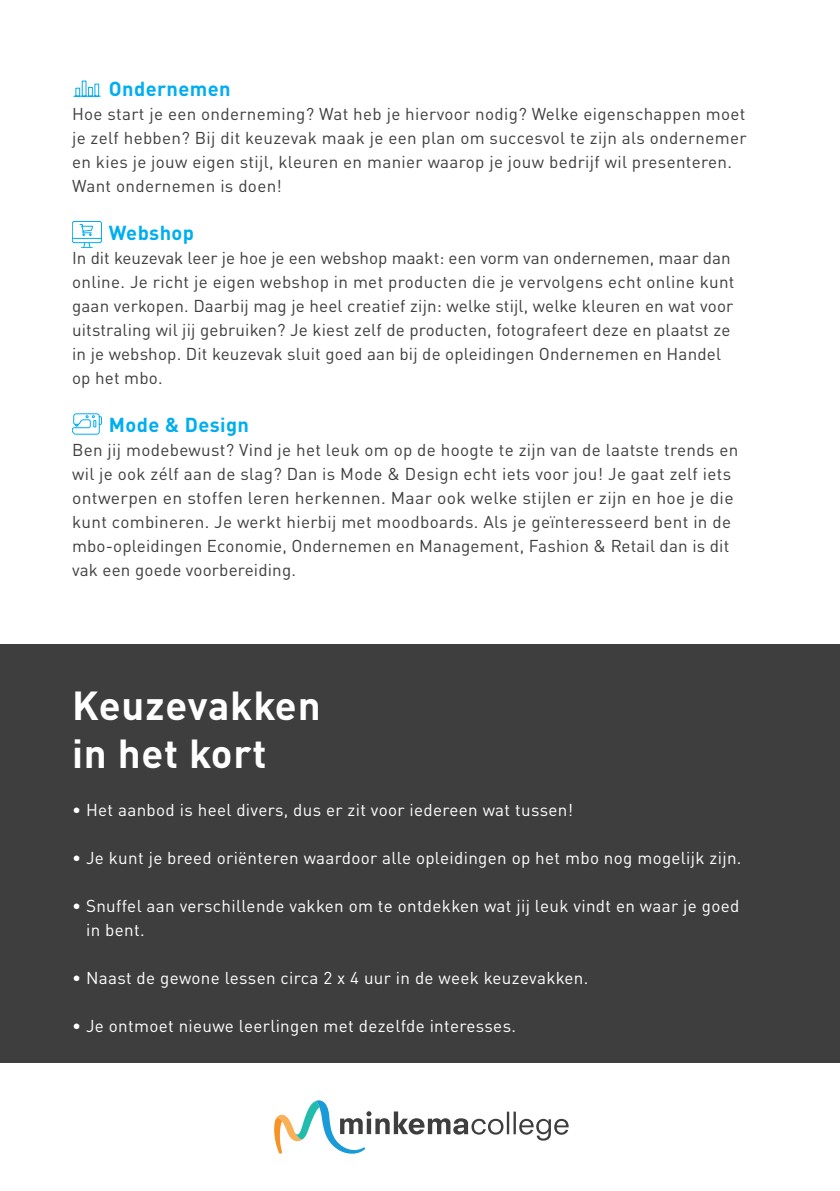
<style>
.page{position:relative;width:840px;height:1191px;background:#fff}
.page>*{position:absolute;margin:0;border:0;box-sizing:border-box;transform-origin:0 0}
.t1{font:700 40px/48px "DIN Pro";letter-spacing:.02em;color:#fff}
.t2{font:700 20px "DIN Pro";letter-spacing:.02em;color:#00aeef}
.t3{font:17px/24px "DIN Pro";letter-spacing:.02em;color:#3e3e3f}
.t4{font:17px/24px "DIN Pro";letter-spacing:.02em;color:#fff}
</style>
<div class="page">
<div style="left:0;top:643px;width:839px;height:419px;background:#3e3e3f"></div>
<hr style="left:506px;top:1111px;width:3px;height:23px;background:#3e3e3f">
<hr style="left:513px;top:1111px;width:2px;height:23px;background:#3e3e3f">
<svg style="left:519px;top:1118px;width:49px;height:22px"></svg>
<svg style="left:274px;top:1100px;width:229px;height:53px"></svg>
<svg style="left:73px;top:87px;width:27px;height:10px"></svg>
<div style="left:95px;top:84px;width:4px;height:12px;border:1px solid #00aeef"></div>
<svg style="left:72px;top:413px;width:30px;height:21px"></svg>
<svg style="left:72px;top:221px;width:30px;height:27px"></svg>
<p class="t2" style="left:109px;top:72px;width:123px">Ondernemen</p>
<p class="t3" style="left:72px;top:100px;width:675px">Hoe start je een onderneming? Wat heb je hiervoor nodig? Welke eigenschappen moet je zelf hebben? Bij dit keuzevak maak je een plan om succesvol te zijn als ondernemer en kies je jouw eigen stijl, kleuren en manier waarop je jouw bedrijf wil presenteren.<br>Want ondernemen is doen!</p>
<p class="t2" style="left:109px;top:216px;width:87px">Webshop</p>
<p class="t3" style="left:72px;top:244px;width:663px">In dit keuzevak leer je hoe je een webshop maakt: een vorm van ondernemen, maar dan online. Je richt je eigen webshop in met producten die je vervolgens echt online kunt gaan verkopen. Daarbij mag je heel creatief zijn: welke stijl, welke kleuren en wat voor uitstraling wil jij gebruiken? Je kiest zelf de producten, fotografeert deze en plaatst ze in je webshop. Dit keuzevak sluit goed aan bij de opleidingen Ondernemen en Handel op het mbo.</p>
<p class="t2" style="left:109px;top:408px;width:141px">Mode &amp; Design</p>
<p class="t3" style="left:72px;top:436px;width:667px">Ben jij modebewust? Vind je het leuk om op de hoogte te zijn van de laatste trends en wil je ook zélf aan de slag? Dan is Mode &amp; Design echt iets voor jou! Je gaat zelf iets ontwerpen en stoffen leren herkennen. Maar ook welke stijlen er zijn en hoe je die kunt combineren. Je werkt hierbij met moodboards. Als je geïnteresseerd bent in de mbo-opleidingen Economie, Ondernemen en Management, Fashion &amp; Retail dan is dit vak een goede voorbereiding.</p>
<h1 class="t1" style="left:72px;top:677px;width:250px">Keuzevakken in het kort</h1>
<p class="t4" style="left:72px;top:796px;width:502px">• Het aanbod is heel divers, dus er zit voor iedereen wat tussen!</p>
<p class="t4" style="left:72px;top:844px;width:670px">• Je kunt je breed oriënteren waardoor alle opleidingen op het mbo nog mogelijk zijn.</p>
<p class="t4" style="left:86px;top:892px;width:654px;text-indent:-14px">• Snuffel aan verschillende vakken om te ontdekken wat jij leuk vindt en waar je goed in bent.</p>
<p class="t4" style="left:72px;top:964px;width:517px">• Naast de gewone lessen circa 2 x 4 uur in de week keuzevakken.</p>
<p class="t4" style="left:72px;top:1012px;width:445px">• Je ontmoet nieuwe leerlingen met dezelfde interesses.</p>
</div>
